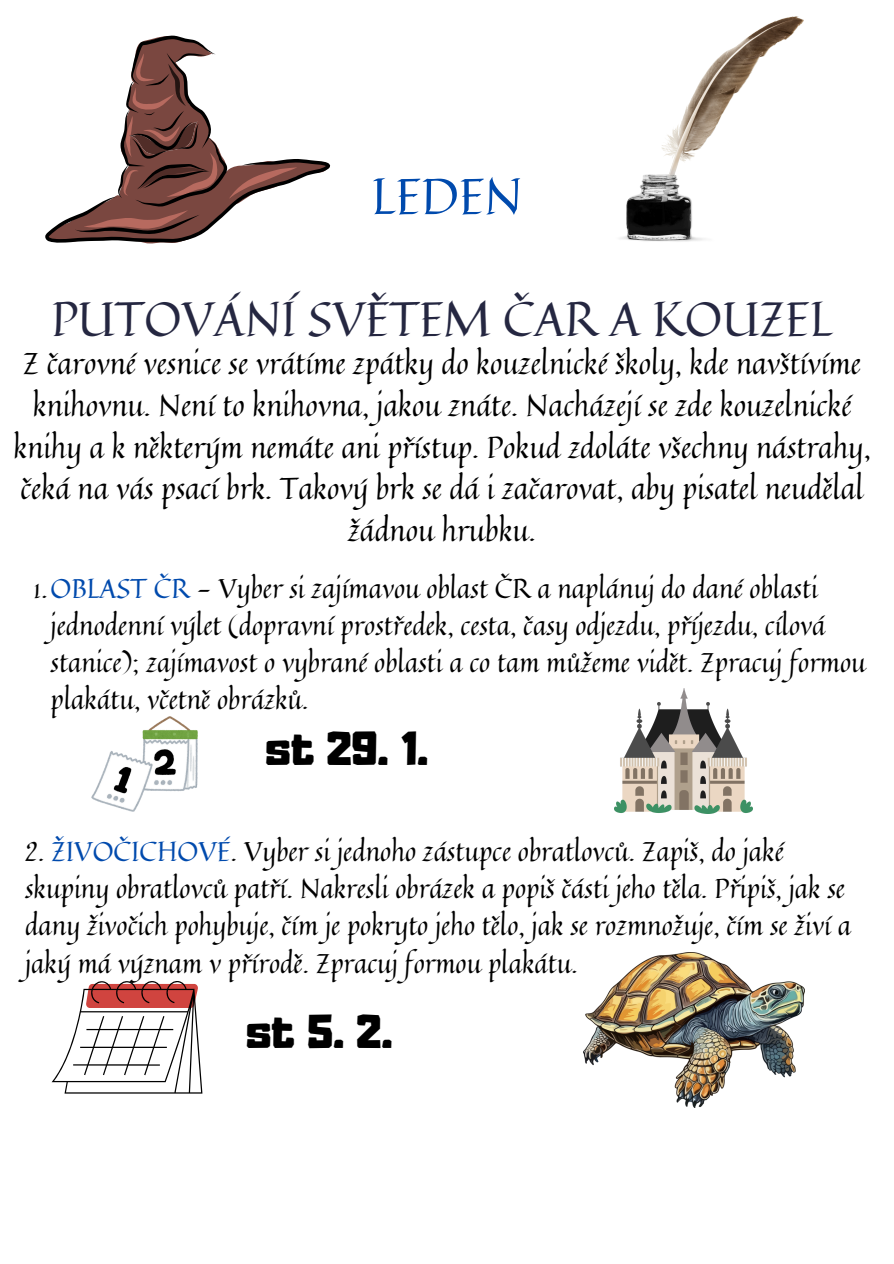
<style>
.page{position:relative;width:894px;height:1264px;background:#fff}
.page>*{position:absolute;margin:0;border:0;box-sizing:border-box;transform-origin:0 0}
.t1{font:50.1px "Quintessential";color:#004aad}
.t2{font:48px "Quintessential";color:#252741}
.t3{font:42px "Adumu";color:#000}
.t4{font:30px/41.7px "Quintessential";color:#000;text-align:center}
.t5{font:27px/37.2px "Quintessential";color:#000}
.s1{color:#004aad}
</style>
<div class="page">
<svg style="left:45px;top:35px;width:286px;height:209px"></svg>
<img style="left:91px;top:716px;width:106px;height:95px">
<svg style="left:52px;top:981px;width:150px;height:112px"></svg>
<img style="left:620px;top:16px;width:183px;height:226px">
<img style="left:583px;top:952px;width:221px;height:155px">
<img style="left:614px;top:688px;width:138px;height:125px">
<p class="t1" style="left:371px;top:157px;width:152px">LEDEN</p>
<p class="t2" style="left:52px;top:281px;width:782px">PUTOVÁNÍ SVĚTEM ČAR A KOUZEL</p>
<p class="t4" style="left:14px;top:342px;width:858px">Z čarovné vesnice se vrátíme zpátky do kouzelnické školy, kde navštívíme knihovnu. Není to knihovna, jakou znáte. Nacházejí se zde kouzelnické knihy a k některým nemáte ani přístup. Pokud zdoláte všechny nástrahy, čeká na vás psací brk. Takový brk se dá i začarovat, aby pisatel neudělal žádnou hrubku.</p>
<h1 class="t5" style="left:51px;top:569px;width:816px;text-indent:-17px">1.<span class="s1">OBLAST ČR</span> - Vyber si zajímavou oblast ČR a naplánuj do dané oblasti jednodenní výlet (dopravní prostředek, cesta, časy odjezdu, příjezdu, cílová stanice); zajímavost o vybrané oblasti a co tam můžeme vidět. Zpracuj formou plakátu, včetně obrázků.</h1>
<h3 class="t3" style="left:265px;top:731px;width:164px">st 29. 1.</h3>
<h1 class="t5" style="left:25px;top:832px;width:827px">2. <span class="s1">ŽIVOČICHOVÉ</span>. Vyber si jednoho zástupce obratlovců. Zapiš, do jaké skupiny obratlovců patří. Nakresli obrázek a popiš části jeho těla. Připiš, jak se dany živočich pohybuje, čím je pokryto jeho tělo, jak se rozmnožuje, čím se živí a jaký má význam v přírodě. Zpracuj formou plakátu.</h1>
<p class="t3" style="left:246px;top:1014px;width:148px">st 5. 2.</p>
</div>
